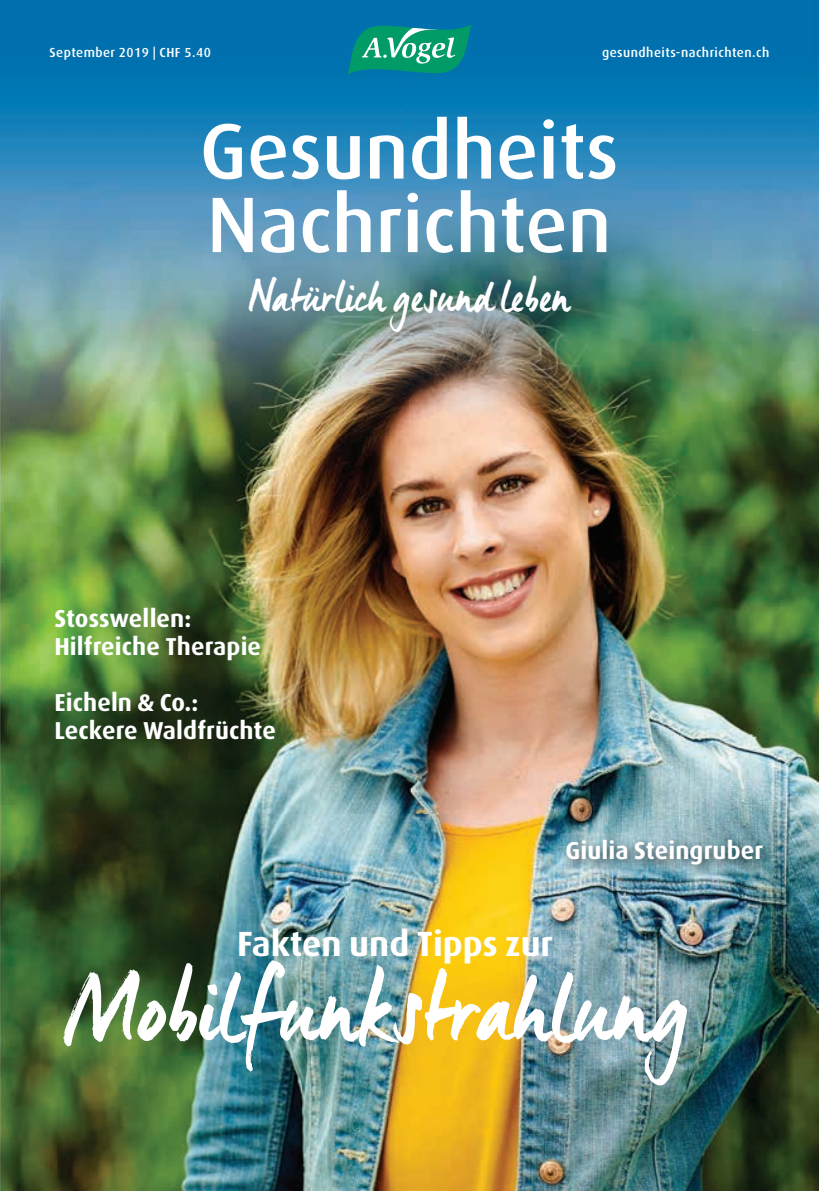
<style>
.page{position:relative;width:819px;height:1191px;background:#fff}
.page>*{position:absolute;margin:0;border:0;box-sizing:border-box;transform-origin:0 0}
.t1{font:96.25px "Manus";color:#fff}
.t2{font:500 78.75px/73.5px "Dax";color:#fff}
.t3{font:44.62px "Manus";letter-spacing:.005em;color:#fff}
.t4{font:700 35px "Dax";color:#fff}
.t5{font:700 24.5px/28px "Dax";letter-spacing:.005em;color:#fff}
.t6{font:500 13.12px "Dax";letter-spacing:.035em;color:#fff}
.s1{font-family:"Myriad Pro"}
</style>
<div class="page">
<img style="left:0;top:436px;width:58px;height:755px">
<img style="left:58px;top:436px;width:761px;height:755px">
<img style="left:0;top:0;width:819px;height:436px">
<svg style="left:347px;top:25px;width:124px;height:49px;background:#209e89"></svg>
<img style="left:560px;top:833px;width:215px;height:44px">
<p class="t6" style="left:50px;top:45px;width:163px">September 2019 | CHF 5.40</p>
<p class="t6" style="left:602px;top:45px;width:169px">gesundheits-nachrichten.ch</p>
<h2 class="t2" style="left:200px;top:115px;width:420px">Gesundheits<br>Nachrichten</h2>
<h3 class="t3" style="left:249px;top:270px;width:323px">Natürlich gesund leben</h3>
<p class="t5" style="left:54px;top:604px;width:208px">Stosswellen:<br>Hilfreiche Therapie</p>
<p class="t5" style="left:54px;top:688px;width:223px">Eicheln <span class="s1">&amp;</span> Co.:<br>Leckere Waldfrüchte</p>
<p class="t5" style="left:565px;top:836px;width:199px">Giulia Steingruber</p>
<h3 class="t4" style="left:237px;top:924px;width:317px">Fakten und Tipps zur</h3>
<h1 class="t1" style="left:63px;top:950px;width:627px">Mobilfunkstrahlung</h1>
</div>
